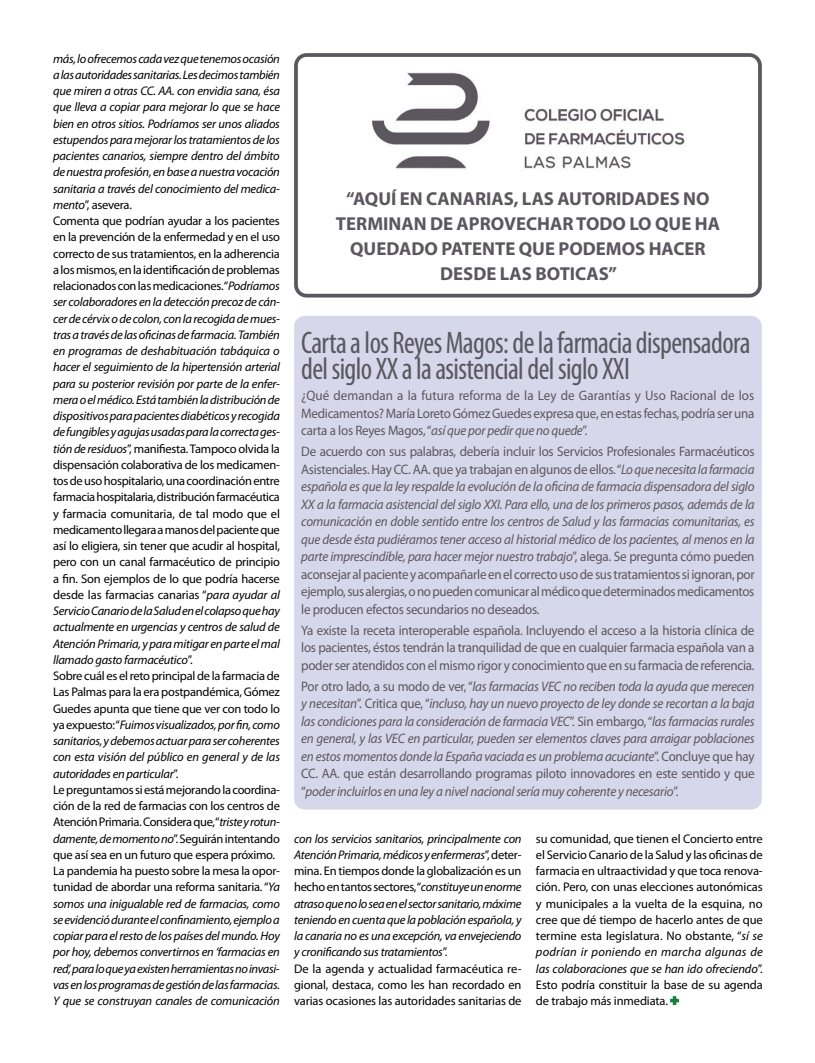
<style>
.page{position:relative;width:815px;height:1063px;background:#fff}
.page>*{position:absolute;margin:0;border:0;box-sizing:border-box;transform-origin:0 0}
.t1{font:condensed 31.25px/26.2px "Myriad Pro";letter-spacing:-.02em;color:#5b575f;scale:.95 1}
.t2{font:700 18.75px/25px "Myriad Pro";color:#5b575f;text-align:center}
.t3{font:italic 13.75px/17.5px "Myriad Pro";letter-spacing:-.02em;color:#5b575f;text-align:justify;scale:.95 1}
.t4{font:13.75px/17.5px "Myriad Pro";letter-spacing:-.02em;color:#5b575f;text-align:justify;scale:.95 1}
.t5{font:italic 12.5px/16.2px "Myriad Pro";letter-spacing:-.02em;color:#000}
.t6{font:12.5px/16.2px "Myriad Pro";letter-spacing:-.01em;color:#000;text-align:justify}
.s1{font-style:normal}
.s2{font-style:italic}
</style>
<div class="page">
<svg style="left:670px;top:996px;width:9px;height:9px"></svg>
<div style="left:294px;top:53px;width:468px;height:245px;border:4px solid #5b575f;border-radius:11px"></div>
<img style="left:372px;top:72px;width:313px;height:97px">
<div style="left:294px;top:316px;width:468px;height:494px;background:#d7d7ec;border-radius:11px"></div>
<p class="t5" style="left:53px;top:50px;width:228px">más, lo ofrecemos cada vez que tenemos ocasión a las autoridades sanitarias. Les decimos también que miren a otras CC. AA. con envidia sana, ésa que lleva a copiar para mejorar lo que se hace bien en otros sitios. Podríamos ser unos aliados estupendos para mejorar los tratamientos de los pacientes canarios, siempre dentro del ámbito de nuestra profesión, en base a nuestra vocación sanitaria a través del conocimiento del medica&shy;mento<span class="s1">”, asevera.<br>Comenta que podrían ayudar a los pacientes en la prevención de la enfermedad y en el uso correcto de sus tratamientos, en la adherencia a los mismos, en la identificación de problemas relacionados con las medicaciones. “</span>Podríamos ser colaboradores en la detección precoz de cán&shy;cer de cérvix o de colon, con la recogida de mues&shy;tras a través de las oficinas de farmacia. También en programas de deshabituación tabáquica o hacer el seguimiento de la hipertensión arterial para su posterior revisión por parte de la enfer&shy;mera o el médico. Está también la distribución de dispositivos para pacientes diabéticos y recogida de fungibles y agujas usadas para la correcta ges&shy;tión de residuos<span class="s1">”, manifiesta. Tampoco olvida la dispensación colaborativa de los medicamen&shy;tos de uso hospitalario, una coordinación entre farmacia hospitalaria, distribución farmacéutica y farmacia comunitaria, de tal modo que el medicamento llegara a manos del paciente que así lo eligiera, sin tener que acudir al hospital, pero con un canal farmacéutico de principio a fin. Son ejemplos de lo que podría hacerse desde las farmacias canarias “</span>para ayudar al Servicio Canario de la Salud en el colapso que hay actualmente en urgencias y centros de salud de Atención Primaria, y para mitigar en parte el mal llamado gasto farmacéutico<span class="s1">”.<br>Sobre cuál es el reto principal de la farmacia de Las Palmas para la era postpandémica, Gómez Guedes apunta que tiene que ver con todo lo ya expuesto: “</span>Fuimos visualizados, por fin, como sanitarios, y debemos actuar para ser coherentes con esta visión del público en general y de las autoridades en particular<span class="s1">”.<br>Le preguntamos si está mejorando la coordina&shy;ción de la red de farmacias con los centros de Atención Primaria. Considera que, “</span>triste y rotun&shy;damente, de momento no<span class="s1">”. Seguirán intentando que así sea en un futuro que espera próximo.<br>La pandemia ha puesto sobre la mesa la opor&shy;tunidad de abordar una reforma sanitaria. “</span>Ya somos una inigualable red de farmacias, como se evidenció durante el confinamiento, ejemplo a copiar para el resto de los países del mundo. Hoy por hoy, debemos convertirnos en ‘farmacias en red’, para lo que ya existen herramientas no invasi&shy;vas en los programas de gestión de las farmacias.<br>Y que se construyan canales de comunicación</p>
<h2 class="t2" style="left:336px;top:185px;width:386px">“AQUÍ EN CANARIAS, LAS AUTORIDADES NO<br>TERMINAN DE APROVECHAR TODO LO QUE HA<br>QUEDADO PATENTE QUE PODEMOS HACER<br>DESDE LAS BOTICAS”</h2>
<h1 class="t1" style="left:301px;top:329px;width:475px">Carta a los Reyes Magos: de la farmacia dispensadora del siglo XX a la asistencial del siglo XXI</h1>
<p class="t4" style="left:301px;top:387px;width:479px">¿Qué demandan a la futura reforma de la Ley de Garantías y Uso Racional de los Medicamentos? María Loreto Gómez Guedes expresa que, en estas fechas, podría ser una carta a los Reyes Magos, “<span class="s2">así que por pedir que no quede</span>”.</p>
<p class="t3" style="left:301px;top:443px;width:479px"><span class="s1">De acuerdo con sus palabras, debería incluir los Servicios Profesionales Farmacéuticos Asistenciales. Hay CC. AA. que ya trabajan en algunos de ellos. “</span>Lo que necesita la farmacia española es que la ley respalde la evolución de la oficina de farmacia dispensadora del siglo XX a la farmacia asistencial del siglo XXI. Para ello, una de los primeros pasos, además de la comunicación en doble sentido entre los centros de Salud y las farmacias comunitarias, es que desde ésta pudiéramos tener acceso al historial médico de los pacientes, al menos en la parte imprescindible, para hacer mejor nuestro trabajo<span class="s1">”, alega. Se pregunta cómo pueden aconsejar al paciente y acompañarle en el correcto uso de sus tratamientos si ignoran, por ejemplo, sus alergias, o no pueden comunicar al médico que determinados medicamentos le producen efectos secundarios no deseados.</span></p>
<p class="t4" style="left:301px;top:621px;width:479px">Ya existe la receta interoperable española. Incluyendo el acceso a la historia clínica de los pacientes, éstos tendrán la tranquilidad de que en cualquier farmacia española van a poder ser atendidos con el mismo rigor y conocimiento que en su farmacia de referencia.</p>
<p class="t3" style="left:301px;top:677px;width:479px"><span class="s1">Por otro lado, a su modo de ver, “</span>las farmacias VEC no reciben toda la ayuda que merecen y necesitan<span class="s1">”. Critica que, “</span>incluso, hay un nuevo proyecto de ley donde se recortan a la baja las condiciones para la consideración de farmacia VEC<span class="s1">”. Sin embargo, “</span>las farmacias rurales en general, y las VEC en particular, pueden ser elementos claves para arraigar poblaciones en estos momentos donde la España vaciada es un problema acuciante<span class="s1">”. Concluye que hay CC. AA. que están desarrollando programas piloto innovadores en este sentido y que “</span>poder incluirlos en una ley a nivel nacional sería muy coherente y necesario<span class="s1">”.</span></p>
<p class="t5" style="left:294px;top:830px;width:229px">con los servicios sanitarios, principalmente con Atención Primaria, médicos y enfermeras<span class="s1">”, deter&shy;mina. En tiempos donde la globalización es un hecho en tantos sectores, “</span>constituye un enorme atraso que no lo sea en el sector sanitario, máxime teniendo en cuenta que la población española, y la canaria no es una excepción, va envejeciendo y cronificando sus tratamientos<span class="s1">”.<br>De la agenda y actualidad farmacéutica re&shy;gional, destaca, como les han recordado en varias ocasiones las autoridades sanitarias de</span></p>
<p class="t6" style="left:536px;top:830px;width:228px">su comunidad, que tienen el Concierto entre el Servicio Canario de la Salud y las oficinas de farmacia en ultraactividad y que toca renova&shy;ción. Pero, con unas elecciones autonómicas y municipales a la vuelta de la esquina, no cree que dé tiempo de hacerlo antes de que termine esta legislatura. No obstante, “<span class="s2">sí se podrían ir poniendo en marcha algunas de las colaboraciones que se han ido ofreciendo</span>”.<br>Esto podría constituir la base de su agenda de trabajo más inmediata.</p>
</div>
